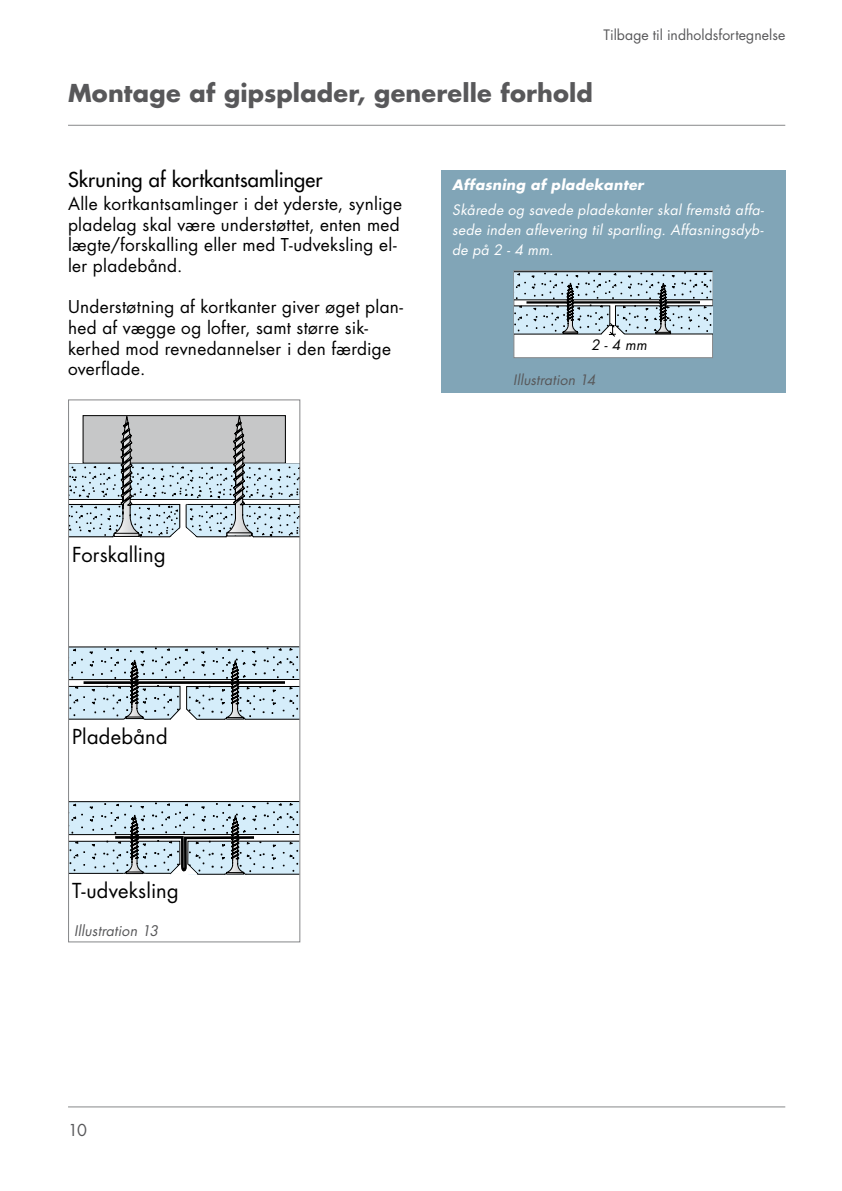
<style>
.page{position:relative;width:842px;height:1191px;background:#fff}
.page>*{position:absolute;margin:0;border:0;box-sizing:border-box;transform-origin:0 0}
.t1{font:700 24px "Futura Std";letter-spacing:.01em;color:#58585a}
.t2{font:20px "Futura Std";letter-spacing:.01em;color:#000}
.t3{font:500 20px "Futura Std";letter-spacing:.005em;color:#000}
.t4{font:17.2px/20.6px "Futura Std";letter-spacing:.02em;color:#000}
.t5{font:16px "Futura Std";color:#58585a}
.t6{font:italic 14.2px "Futura Std";letter-spacing:.01em;color:#58585a}
.t7{font:italic 14px/20px "Futura Std";letter-spacing:.02em;color:#fff;text-align:justify}
.t8{font:14px "Futura Std";letter-spacing:.005em;color:#58585a}
.t9{font:italic 700 14px "Futura Std";letter-spacing:.02em;color:#fff}
.t10{font:italic 14px "Futura Std";letter-spacing:.01em;color:#58585a}
.t11{font:italic 14px "Futura Std";color:#000}
</style>
<div class="page">
<hr style="left:68px;top:1106px;width:717px;height:1px;background:#87888a">
<hr style="left:68px;top:125px;width:717px;height:1px;background:#87888a">
<svg style="left:70px;top:415px;width:228px;height:123px;background:#bbc7cd"></svg>
<svg style="left:70px;top:646px;width:228px;height:228px"></svg>
<div style="left:68px;top:399px;width:232px;height:543px;border:1px solid #87888a"></div>
<div style="left:441px;top:170px;width:344px;height:223px;background:#81a5b7"></div>
<div style="left:513px;top:270px;width:200px;height:88px;background:#fff;border:1px solid #87888a"></div>
<svg style="left:514px;top:271px;width:198px;height:65px;background:#b4c6cf"></svg>
<p class="t8" style="left:603px;top:26px;width:183px">Tilbage til indholdsfortegnelse</p>
<h1 class="t1" style="left:68px;top:77px;width:526px">Montage af gipsplader, generelle forhold</h1>
<p class="t3" style="left:68px;top:167px;width:256px">Skruning af kortkantsamlinger</p>
<p class="t4" style="left:68px;top:194px;width:335px">Alle kortkantsamlinger i det yderste, synlige pladelag skal være understøttet, enten med lægte/forskalling eller med T-udveksling el&shy;ler pladebånd.</p>
<p class="t4" style="left:68px;top:297px;width:337px">Understøtning af kortkanter giver øget plan&shy;hed af vægge og lofter, samt større sik&shy;kerhed mod revnedannelser i den færdige overflade.</p>
<p class="t9" style="left:452px;top:175px;width:193px">Affasning af pladekanter</p>
<p class="t7" style="left:452px;top:200px;width:313px">Skårede og savede pladekanter skal fremstå affa&shy;sede inden aflevering til spartling. Affasningsdyb&shy;de på 2 - 4 mm.</p>
<p class="t11" style="left:591px;top:336px;width:57px">2 - 4 mm</p>
<p class="t10" style="left:513px;top:371px;width:84px">Illustration 14</p>
<p class="t2" style="left:72px;top:542px;width:95px">Forskalling</p>
<p class="t2" style="left:72px;top:724px;width:97px">Pladebånd</p>
<p class="t2" style="left:72px;top:877px;width:108px">T-udveksling</p>
<p class="t6" style="left:74px;top:922px;width:86px">Illustration 13</p>
<p class="t5" style="left:68px;top:1120px;width:20px">10</p>
</div>
